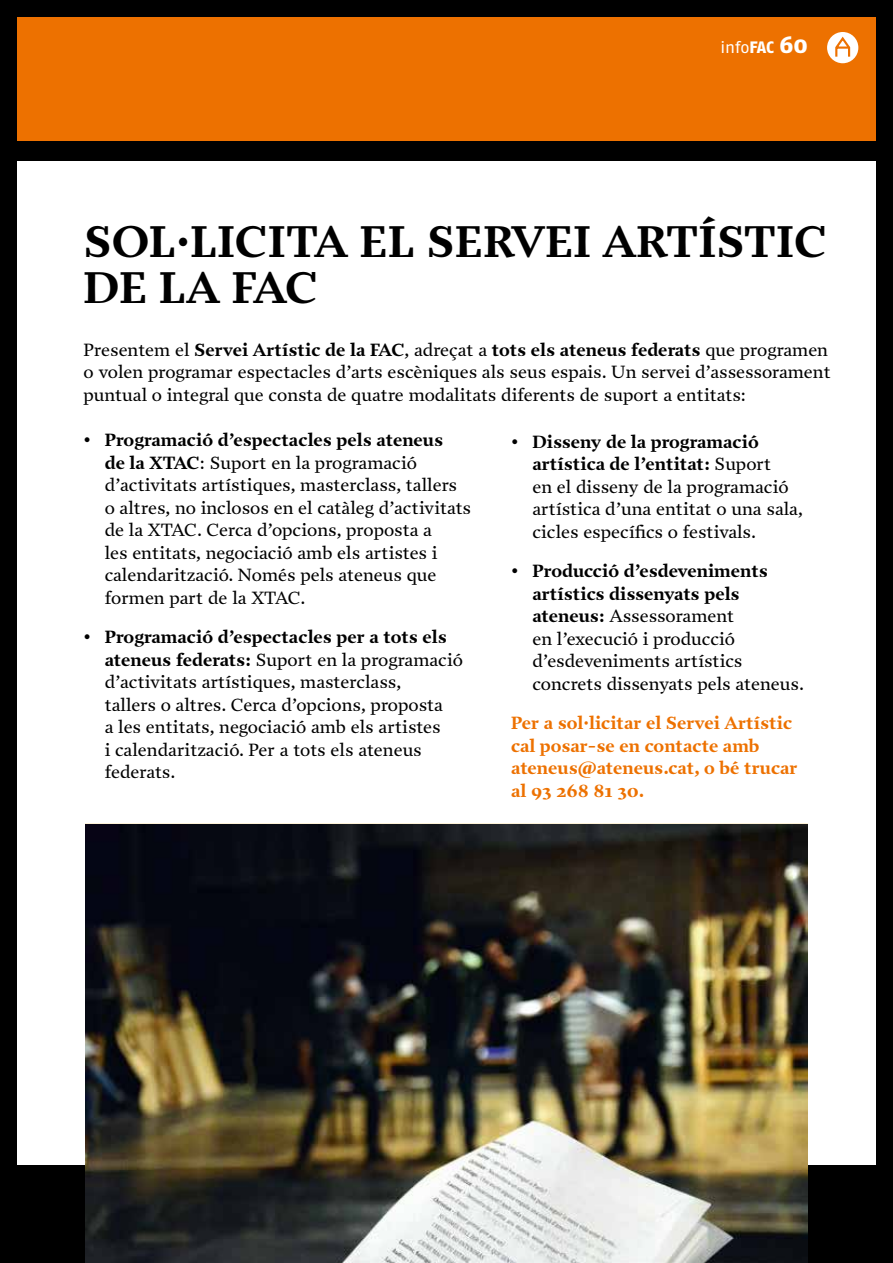
<style>
.page{position:relative;width:893px;height:1263px;background:#000}
.page>*{position:absolute;margin:0;border:0;box-sizing:border-box;transform-origin:0 0}
.t1{font:700 45px/46.5px "Prensa";color:#000}
.t2{font:18px/22.5px "Prensa";color:#000}
.t3{font:700 18px/22.5px "Prensa";color:#ed7100}
.t4{font:16.5px "Fago No";color:#fff}
.s1{font-weight:800}
.s2{font-weight:800;font-size:24px}
.s3{font-weight:700}
</style>
<div class="page">
<div style="left:17px;top:17px;width:859px;height:123px;background:#ed7100"></div>
<div style="left:827px;top:32px;width:31px;height:31px;background:#fff;border-radius:50%"></div>
<svg style="left:835px;top:36px;width:16px;height:21px"></svg>
<div style="left:17px;top:162px;width:859px;height:1003px;background:#fff"></div>
<img style="left:85px;top:824px;width:723px;height:439px">
<p class="t4" style="left:721px;top:38px;width:89px">info<span class="s1">FAC</span> <span class="s2">60</span></p>
<h1 class="t1" style="left:83px;top:218px;width:745px">SOL·LICITA EL SERVEI ARTÍSTIC<br>DE LA FAC</h1>
<p class="t2" style="left:83px;top:338px;width:749px">Presentem el <span class="s3">Servei Artístic de la FAC</span>, adreçat a <span class="s3">tots els ateneus federats</span> que programen o volen programar espectacles d’arts escèniques als seus espais. Un servei d’assessorament puntual o integral que consta de quatre modalitats diferents de suport a entitats:</p>
<p class="t2" style="left:105px;top:429px;width:368px;text-indent:-21px"><span class="s3">• Programació d’espectacles pels ateneus<br>de la XTAC</span>: Suport en la programació d’activitats artístiques, masterclass, tallers o altres, no inclosos en el catàleg d’activitats de la XTAC. Cerca d’opcions, proposta a<br>les entitats, negociació amb els artistes i calendarització. Només pels ateneus que formen part de la XTAC.</p>
<p class="t2" style="left:105px;top:626px;width:360px;text-indent:-21px"><span class="s3">• Programació d’espectacles per a tots els ateneus federats:</span> Suport en la programació d’activitats artístiques, masterclass,<br>tallers o altres. Cerca d’opcions, proposta<br>a les entitats, negociació amb els artistes<br>i calendarització. Per a tots els ateneus federats.</p>
<p class="t2" style="left:532px;top:430px;width:272px;text-indent:-21px"><span class="s3">• Disseny de la programació artística de l’entitat:</span> Suport<br>en el disseny de la programació artística d’una entitat o una sala, cicles específics o festivals.</p>
<p class="t2" style="left:532px;top:560px;width:273px;text-indent:-21px"><span class="s3">• Producció d’esdeveniments artístics dissenyats pels ateneus:</span> Assessorament<br>en l’execució i producció d’esdeveniments artístics concrets dissenyats pels ateneus.</p>
<p class="t3" style="left:511px;top:712px;width:288px">Per a sol·licitar el Servei Artístic cal posar-se en contacte amb ateneus@ateneus.cat, o bé trucar al 93 268 81 30.</p>
</div>
